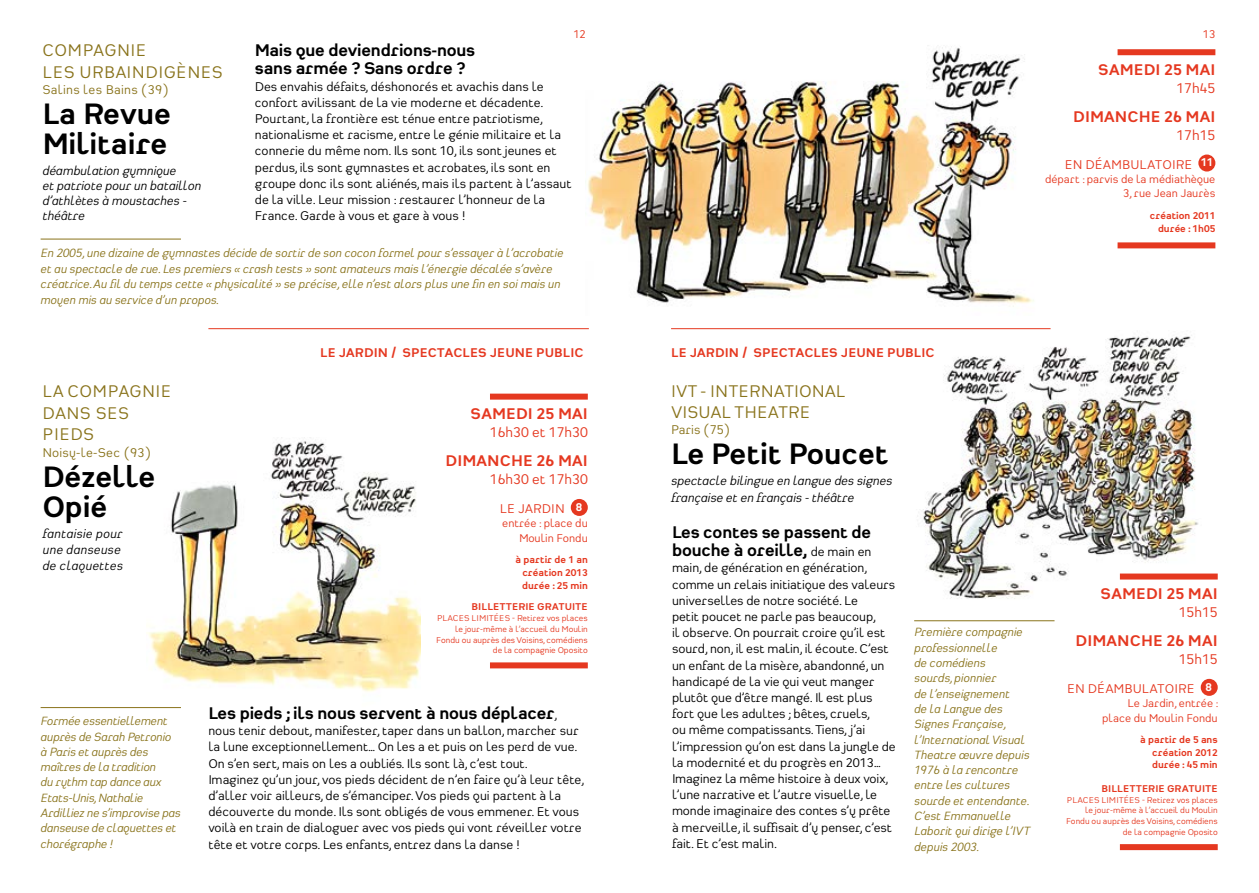
<style>
.page{position:relative;width:1259px;height:893px;background:#fff}
.page>*{position:absolute;margin:0;border:0;box-sizing:border-box;transform-origin:0 0}
.t1{font:700 31.5px/30px "Heimat Sans";color:#000}
.t2{font:700 18px/18px "Heimat Sans";letter-spacing:-.01em;color:#000}
.t3{font:18px/21.6px "Heimat Sans";letter-spacing:.005em;color:#89731b}
.t4{font:700 16.5px "Heimat Sans";color:#e53820}
.t5{font:15px "Heimat Sans";color:#e53820}
.t6{font:13.5px/16.2px "Heimat Sans";color:#000}
.t7{font:italic 13.5px/15px "Heimat Sans";color:#000}
.t8{font:700 13.5px "Heimat Sans";color:#e53820}
.t9{font:13.5px "Heimat Sans";letter-spacing:.02em;color:#89731b}
.t10{font:13.5px "Heimat Sans";color:#e53820}
.t11{font:italic 13.5px/16.2px "Heimat Sans";letter-spacing:.02em;color:#000}
.t12{font:italic 12.75px/15.3px "Heimat Sans";color:#89731b}
.t13{font:12px/14.4px "Heimat Sans";color:#e53820;text-align:right}
.t14{font:700 12px "Heimat Sans";color:#fff}
.t15{font:700 10.5px "Heimat Sans";color:#e53820}
.t16{font:9px/10.8px "Heimat Sans";color:#e53820;text-align:right}
.s1{font-weight:400;font-size:13.5px}
</style>
<div class="page">
<hr style="left:41px;top:239px;width:140px;height:1px;background:#89731b">
<div style="left:1117px;top:49px;width:98px;height:6px;background:#e53820"></div>
<div style="left:1198px;top:155px;width:17px;height:17px;background:#e53820;border-radius:50%"></div>
<div style="left:1117px;top:242px;width:98px;height:6px;background:#e53820"></div>
<img style="left:147px;top:441px;width:273px;height:268px">
<div style="left:490px;top:394px;width:98px;height:6px;background:#e53820"></div>
<div style="left:571px;top:499px;width:17px;height:17px;background:#e53820;border-radius:50%"></div>
<div style="left:490px;top:662px;width:98px;height:6px;background:#e53820"></div>
<hr style="left:41px;top:707px;width:140px;height:1px;background:#89731b">
<img style="left:587px;top:46px;width:447px;height:261px">
<img style="left:917px;top:335px;width:284px;height:264px">
<div style="left:1120px;top:573px;width:97px;height:6px;background:#e53820"></div>
<div style="left:1200px;top:679px;width:17px;height:17px;background:#e53820;border-radius:50%"></div>
<div style="left:1120px;top:844px;width:97px;height:6px;background:#e53820"></div>
<hr style="left:914px;top:620px;width:140px;height:1px;background:#89731b">
<hr style="left:208px;top:328px;width:381px;height:1px;background:#e53820">
<hr style="left:671px;top:328px;width:379px;height:1px;background:#e53820">
<p class="t3" style="left:43px;top:39px;width:182px">COMPAGNIE<br>LES URBAINDIGÈNES</p>
<p class="t9" style="left:43px;top:81px;width:128px">Salins les Bains (39)</p>
<p class="t1" style="left:43px;top:98px;width:130px">La Revue<br>Militaire</p>
<p class="t7" style="left:43px;top:163px;width:160px">déambulation gymnique<br>et patriote pour un bataillon d’athlètes à moustaches - théâtre</p>
<p class="t13" style="left:573px;top:27px;width:14px">12</p>
<p class="t13" style="left:1202px;top:27px;width:14px">13</p>
<p class="t2" style="left:255px;top:41px;width:222px">Mais que deviendrions-nous sans armée ? Sans ordre ?</p>
<p class="t6" style="left:255px;top:78px;width:318px">Des envahis défaits, déshonorés et avachis dans le confort avilissant de la vie moderne et décadente.<br>Pourtant, la frontière est ténue entre patriotisme, nationalisme et racisme, entre le génie militaire et la connerie du même nom. Ils sont 10, ils sont jeunes et perdus, ils sont gymnastes et acrobates, ils sont en groupe donc ils sont aliénés, mais ils partent à l’assaut de la ville. Leur mission : restaurer l’honneur de la France. Garde à vous et gare à vous !</p>
<p class="t4" style="left:1098px;top:59px;width:119px">SAMEDI 25 MAI</p>
<p class="t5" style="left:1176px;top:79px;width:40px">17h45</p>
<p class="t4" style="left:1073px;top:106px;width:144px">DIMANCHE 26 MAI</p>
<p class="t5" style="left:1176px;top:126px;width:40px">17h15</p>
<p class="t10" style="left:1064px;top:156px;width:129px">EN DÉAMBULATOIRE</p>
<p class="t14" style="left:1200px;top:155px;width:14px">11</p>
<p class="t13" style="left:1045px;top:172px;width:172px">départ : parvis de la médiathèque<br>3, rue Jean Jaurès</p>
<p class="t15" style="left:1150px;top:209px;width:67px">création 2011</p>
<p class="t15" style="left:1158px;top:221px;width:59px">durée : 1h05</p>
<p class="t12" style="left:41px;top:245px;width:524px">En 2005, une dizaine de gymnastes décide de sortir de son cocon formel pour s’essayer à l’acrobatie et au spectacle de rue. Les premiers « crash tests » sont amateurs mais l’énergie décalée s’avère créatrice. Au fil du temps cette « physicalité » se précise, elle n’est alors plus une fin en soi mais un moyen mis au service d’un propos.</p>
<p class="t3" style="left:43px;top:380px;width:131px">LA COMPAGNIE<br>DANS SES<br>PIEDS</p>
<p class="t9" style="left:43px;top:444px;width:110px">Noisy-le-Sec (93)</p>
<p class="t1" style="left:43px;top:460px;width:114px">Dézelle<br>Opié</p>
<p class="t11" style="left:43px;top:525px;width:82px">fantaisie pour une danseuse de claquettes</p>
<p class="t12" style="left:41px;top:713px;width:141px">Formée essentiellement auprès de Sarah Petronio à Paris et auprès des maîtres de la tradition<br>du rythm tap dance aux<br>Etats-Unis, Nathalie<br>Ardilliez ne s’improvise pas danseuse de claquettes et chorégraphe !</p>
<p class="t8" style="left:320px;top:344px;width:265px">LE JARDIN / SPECTACLES JEUNE PUBLIC</p>
<p class="t8" style="left:671px;top:344px;width:265px">LE JARDIN / SPECTACLES JEUNE PUBLIC</p>
<p class="t3" style="left:671px;top:380px;width:176px;line-height:21px">IVT - INTERNATIONAL<br>VISUAL THEATRE</p>
<p class="t9" style="left:671px;top:422px;width:60px">Paris (75)</p>
<p class="t1" style="left:671px;top:438px;width:219px">Le Petit Poucet</p>
<p class="t7" style="left:671px;top:473px;width:223px;line-height:16.2px">spectacle bilingue en langue des signes française et en français - théâtre</p>
<p class="t4" style="left:470px;top:403px;width:119px">SAMEDI 25 MAI</p>
<p class="t5" style="left:490px;top:423px;width:99px">16h30 et 17h30</p>
<p class="t4" style="left:445px;top:450px;width:144px">DIMANCHE 26 MAI</p>
<p class="t5" style="left:490px;top:470px;width:99px">16h30 et 17h30</p>
<p class="t10" style="left:500px;top:500px;width:67px">LE JARDIN</p>
<p class="t14" style="left:576px;top:500px;width:8px">8</p>
<p class="t13" style="left:502px;top:516px;width:87px">entrée : place du<br>Moulin Fondu</p>
<p class="t15" style="left:515px;top:553px;width:74px">à partir de 1 an</p>
<p class="t15" style="left:522px;top:566px;width:67px">création 2013</p>
<p class="t15" style="left:522px;top:578px;width:67px">durée : 25 min</p>
<p class="t15" style="left:471px;top:600px;width:118px">BILLETTERIE GRATUITE</p>
<p class="t16" style="left:436px;top:612px;width:153px">PLACES LIMITÉES - Retirez vos places le jour-même à l’accueil du Moulin Fondu ou auprès des Voisins, comédiens de la compagnie Oposito</p>
<p class="t2" style="left:672px;top:523px;width:201px">Les contes se passent de bouche à oreille, <span class="s1">de main en</span></p>
<p class="t6" style="left:672px;top:560px;width:225px">main, de génération en génération, comme un relais initiatique des valeurs universelles de notre société. Le<br>petit poucet ne parle pas beaucoup,<br>il observe. On pourrait croire qu’il est sourd, non, il est malin, il écoute. C’est un enfant de la misère, abandonné, un handicapé de la vie qui veut manger plutôt que d’être mangé. Il est plus fort que les adultes ; bêtes, cruels,<br>ou même compatissants. Tiens, j’ai l’impression qu’on est dans la jungle de la modernité et du progrès en 2013… Imaginez la même histoire à deux voix, l’une narrative et l’autre visuelle, le monde imaginaire des contes s’y prête à merveille, il suffisait d’y penser, c’est fait. Et c’est malin.</p>
<p class="t12" style="left:914px;top:624px;width:118px">Première compagnie professionnelle<br>de comédiens<br>sourds, pionnier<br>de l’enseignement<br>de la Langue des<br>Signes Française, l’International Visual<br>Theatre œuvre depuis<br>1976 à la rencontre entre les cultures sourde et entendante.<br>C’est Emmanuelle<br>Laborit qui dirige l’IVT depuis 2003.</p>
<p class="t2" style="left:208px;top:703px;width:350px">Les pieds ; ils nous servent à nous déplacer<span class="s1">,</span></p>
<p class="t6" style="left:208px;top:722px;width:372px;text-align:justify">nous tenir debout, manifester, taper dans un ballon, marcher sur la lune exceptionnellement… On les a et puis on les perd de vue.<br>On s’en sert, mais on les a oubliés. Ils sont là, c’est tout.</p>
<p class="t6" style="left:208px;top:771px;width:377px">Imaginez qu’un jour, vos pieds décident de n’en faire qu’à leur tête, d’aller voir ailleurs, de s’émanciper. Vos pieds qui partent à la découverte du monde. Ils sont obligés de vous emmener. Et vous voilà en train de dialoguer avec vos pieds qui vont réveiller votre tête et votre corps. Les enfants, entrez dans la danse !</p>
<p class="t4" style="left:1100px;top:583px;width:119px">SAMEDI 25 MAI</p>
<p class="t5" style="left:1178px;top:603px;width:40px">15h15</p>
<p class="t4" style="left:1075px;top:630px;width:144px">DIMANCHE 26 MAI</p>
<p class="t5" style="left:1178px;top:650px;width:40px">15h15</p>
<p class="t10" style="left:1067px;top:680px;width:129px">EN DÉAMBULATOIRE</p>
<p class="t14" style="left:1205px;top:679px;width:8px">8</p>
<p class="t13" style="left:1102px;top:696px;width:118px">Le Jardin, entrée : place du Moulin Fondu</p>
<p class="t15" style="left:1140px;top:733px;width:79px">à partir de 5 ans</p>
<p class="t15" style="left:1152px;top:746px;width:67px">création 2012</p>
<p class="t15" style="left:1152px;top:758px;width:67px">durée : 45 min</p>
<p class="t15" style="left:1101px;top:782px;width:118px">BILLETTERIE GRATUITE</p>
<p class="t16" style="left:1066px;top:794px;width:153px">PLACES LIMITÉES - Retirez vos places le jour-même à l’accueil du Moulin Fondu ou auprès des Voisins, comédiens de la compagnie Oposito</p>
</div>
